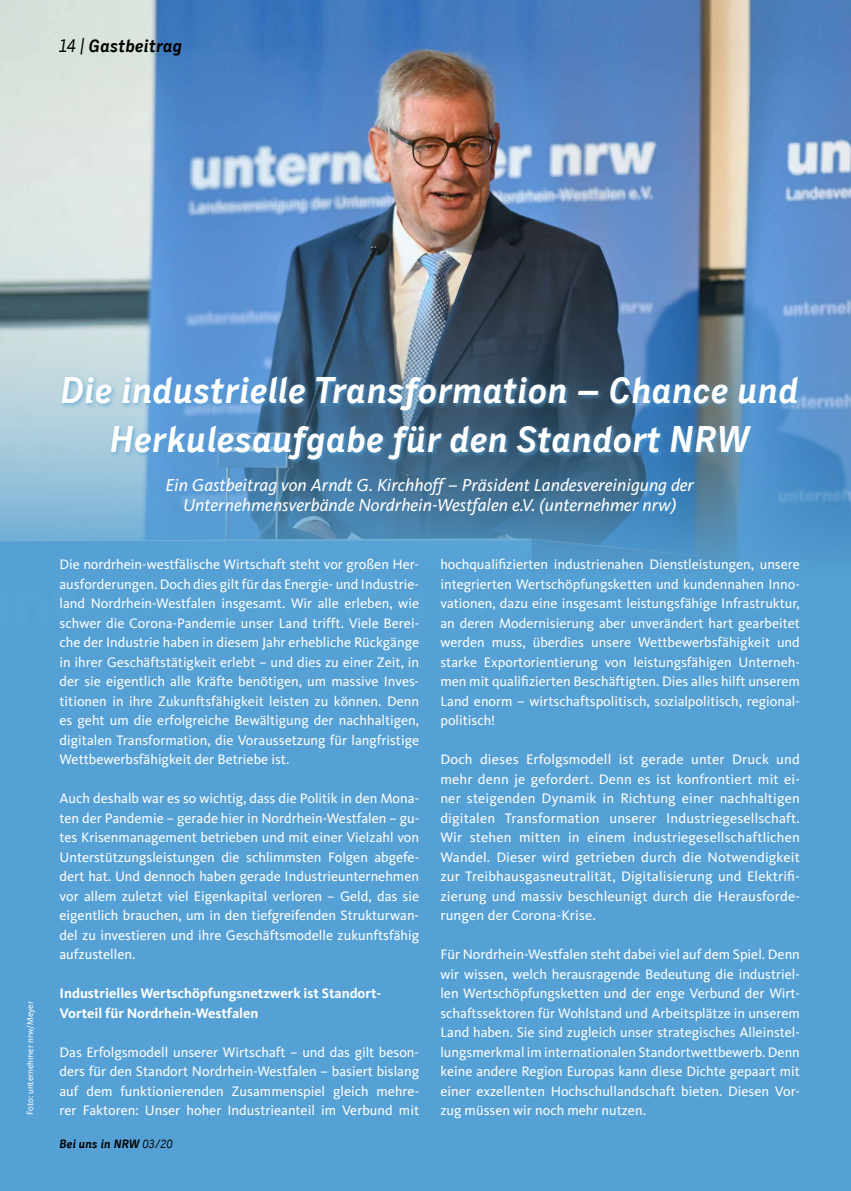
<style>
.page{position:relative;width:851px;height:1191px;background:#fff}
.page>*{position:absolute;margin:0;border:0;box-sizing:border-box;transform-origin:0 0}
.t1{font:italic 700 36.9px/48.8px "CDU Skopex";color:#fff;text-align:center}
.t2{font:italic 18px/19.5px "CDU Kievit Tab";color:#fff;text-align:center}
.t3{font:italic 700 18px "CDU Skopex";color:#000}
.t4{font:14.25px/19.5px "CDU Kievit Tab";color:#fff;text-align:justify}
.t5{font:700 14.25px/19.5px "CDU Kievit Tab";color:#fff}
.t6{font:italic 700 12px "CDU Skopex";color:#000}
.t7{font:9px "CDU Kievit Tab";color:#fff}
.s1{font-weight:400}
</style>
<div class="page">
<div style="left:0;top:0;width:850px;height:1191px;background:#55a1d5"></div>
<img style="left:0;top:0;width:850px;height:566px">
<div style="left:59px;top:374px;width:744px;height:91px;background:#55a1d5;opacity:.75"></div>
<p class="t3" style="left:60px;top:35px;width:124px"><span class="s1">14 |</span> Gastbeitrag</p>
<p class="t7" style="left:25px;top:1115px;width:116px;rotate:-90deg">Foto: unternehmer nrw/Meyer</p>
<h1 class="t1" style="left:60px;top:366px;width:739px">Die industrielle Transformation – Chance und<br>Herkulesaufgabe für den Standort NRW</h1>
<p class="t2" style="left:165px;top:475px;width:530px">Ein Gastbeitrag von Arndt G. Kirchhoff – Präsident Landesvereinigung der<br>Unternehmensverbände Nordrhein-Westfalen e.V. (unternehmer nrw)</p>
<p class="t4" style="left:60px;top:555px;width:361px">Die nordrhein-westfälische Wirtschaft steht vor großen Her&shy;ausforderungen. Doch dies gilt für das Energie- und Industrie&shy;land Nordrhein-Westfalen insgesamt. Wir alle erleben, wie schwer die Corona-Pandemie unser Land trifft. Viele Berei&shy;che der Industrie haben in diesem Jahr erhebliche Rückgänge in ihrer Geschäftstätigkeit erlebt – und dies zu einer Zeit, in der sie eigentlich alle Kräfte benötigen, um massive Inves&shy;titionen in ihre Zukunftsfähigkeit leisten zu können. Denn es geht um die erfolgreiche Bewältigung der nachhaltigen, digitalen Transformation, die Voraussetzung für langfristige Wettbewerbsfähigkeit der Betriebe ist.</p>
<p class="t4" style="left:60px;top:789px;width:361px">Auch deshalb war es so wichtig, dass die Politik in den Mona&shy;ten der Pandemie – gerade hier in Nordrhein-Westfalen – gu&shy;tes Krisenmanagement betrieben und mit einer Vielzahl von Unterstützungsleistungen die schlimmsten Folgen abgefe&shy;dert hat. Und dennoch haben gerade Industrieunternehmen vor allem zuletzt viel Eigenkapital verloren – Geld, das sie eigentlich brauchen, um in den tiefgreifenden Strukturwan&shy;del zu investieren und ihre Geschäftsmodelle zukunftsfähig aufzustellen.</p>
<p class="t5" style="left:60px;top:983px;width:323px">Industrielles Wertschöpfungsnetzwerk ist Standort-<br>Vorteil für Nordrhein-Westfalen</p>
<p class="t4" style="left:60px;top:1042px;width:361px">Das Erfolgsmodell unserer Wirtschaft – und das gilt beson&shy;ders für den Standort Nordrhein-Westfalen – basiert bislang auf dem funktionierenden Zusammenspiel gleich mehre&shy;rer Faktoren: Unser hoher Industrieanteil im Verbund mit</p>
<p class="t6" style="left:60px;top:1137px;width:115px">Bei uns in NRW <span class="s1">03/20</span></p>
<p class="t4" style="left:440px;top:555px;width:361px">hochqualifizierten industrienahen Dienstleistungen, unsere integrierten Wertschöpfungsketten und kundennahen Inno&shy;vationen, dazu eine insgesamt leistungsfähige Infrastruktur, an deren Modernisierung aber unverändert hart gearbeitet werden muss, überdies unsere Wettbewerbsfähigkeit und starke Exportorientierung von leistungsfähigen Unterneh&shy;men mit qualifizierten Beschäftigten. Dies alles hilft unserem Land enorm – wirtschaftspolitisch, sozialpolitisch, regional&shy;politisch!</p>
<p class="t4" style="left:440px;top:750px;width:361px">Doch dieses Erfolgsmodell ist gerade unter Druck und mehr denn je gefordert. Denn es ist konfrontiert mit ei&shy;ner steigenden Dynamik in Richtung einer nachhaltigen digitalen Transformation unserer Industriegesellschaft.<br>Wir stehen mitten in einem industriegesellschaftlichen Wandel. Dieser wird getrieben durch die Notwendigkeit zur Treibhausgasneutralität, Digitalisierung und Elektrifi&shy;zierung und massiv beschleunigt durch die Herausforde&shy;rungen der Corona-Krise.</p>
<p class="t4" style="left:440px;top:945px;width:361px">Für Nordrhein-Westfalen steht dabei viel auf dem Spiel. Denn wir wissen, welch herausragende Bedeutung die industriel&shy;len Wertschöpfungsketten und der enge Verbund der Wirt&shy;schaftssektoren für Wohlstand und Arbeitsplätze in unserem Land haben. Sie sind zugleich unser strategisches Alleinstel&shy;lungsmerkmal im internationalen Standortwettbewerb. Denn keine andere Region Europas kann diese Dichte gepaart mit einer exzellenten Hochschullandschaft bieten. Diesen Vor&shy;zug müssen wir noch mehr nutzen.</p>
</div>
